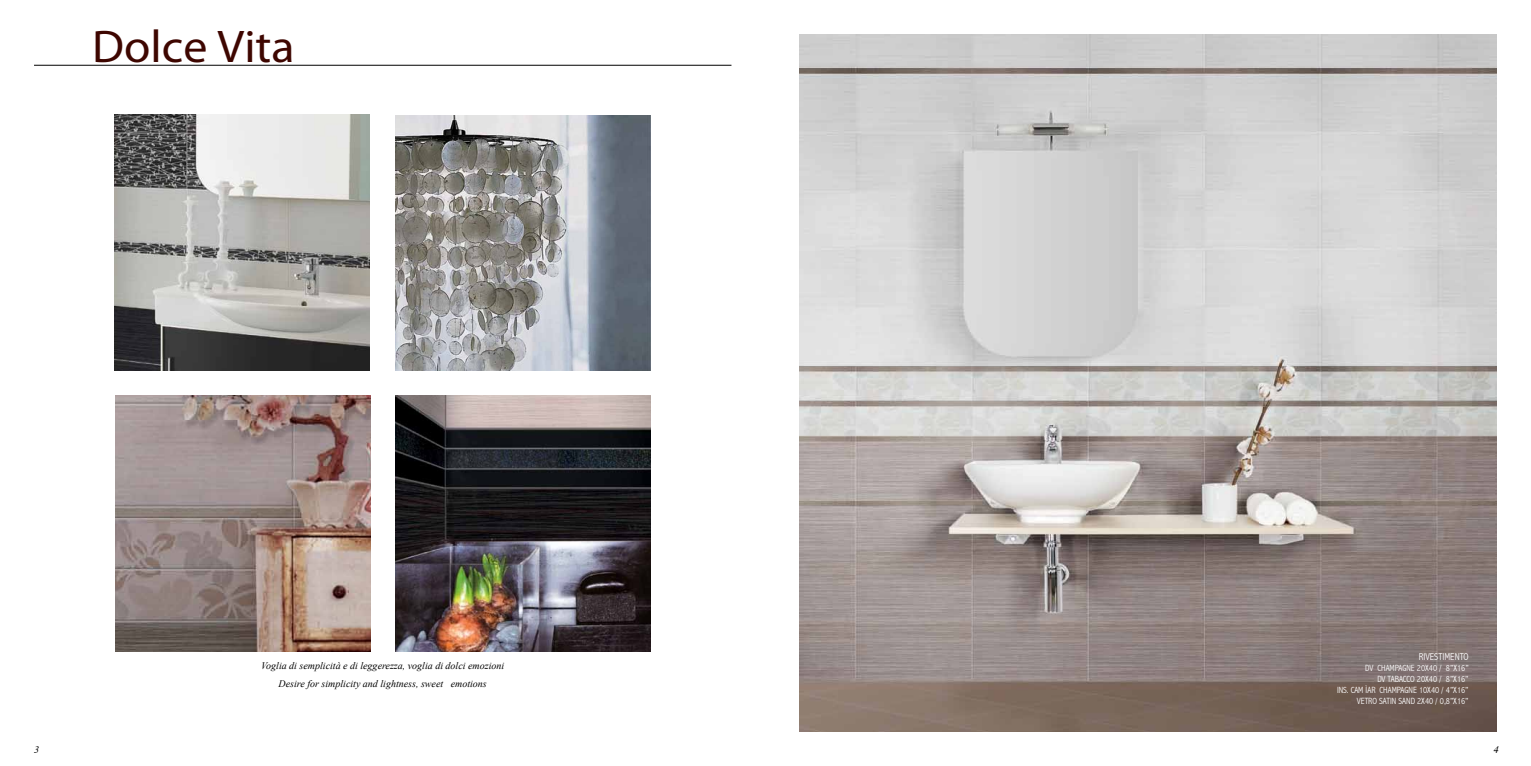
<style>
.page{position:relative;width:1531px;height:766px;background:#fff}
.page>*{position:absolute;margin:0;border:0;box-sizing:border-box;transform-origin:0 0}
.t1{font:45.9px "Myriad Pro";color:#3e0600;scale:1.04 1}
.t2{font:italic 10px/18px "Times New Roman";color:#000;text-align:center}
.t3{font:300 condensed 10px "Abadi";color:#fff}
.t4{font:italic 10px "Times";color:#000}
.t5{font:300 condensed 9px/10.8px "Abadi";color:#fff;text-align:right}
</style>
<div class="page">
<img style="left:115px;top:395px;width:255px;height:256px">
<img style="left:799px;top:34px;width:698px;height:697px">
<img style="left:395px;top:395px;width:256px;height:256px">
<img style="left:115px;top:115px;width:255px;height:255px">
<img style="left:395px;top:115px;width:255px;height:255px">
<hr style="left:34px;top:65px;width:697px;height:1px;background:#000">
<h1 class="t1" style="left:92px;top:18px;width:196px">Dolce Vita</h1>
<p class="t2" style="left:261px;top:656px;width:244px">Voglia di semplicità e di leggerezza, voglia di dolci emozioni<br>Desire for simplicity and lightness, sweet emotions</p>
<p class="t3" style="left:1419px;top:651px;width:51px">RIVESTIMENTO</p>
<p class="t5" style="left:1337px;top:662px;width:133px">DV CHAMPAGNE 20X40 / 8”X16”<br>DV TABACCO 20X40 / 8”X16”<br>INS. CAM ìAR CHAMPAGNE 10X40 / 4”X16”<br>VETRO SATIN SAND 2X40 / 0,8”X16”</p>
<p class="t4" style="left:34px;top:742px;width:6px">3</p>
<p class="t4" style="left:1494px;top:742px;width:6px">4</p>
</div>
